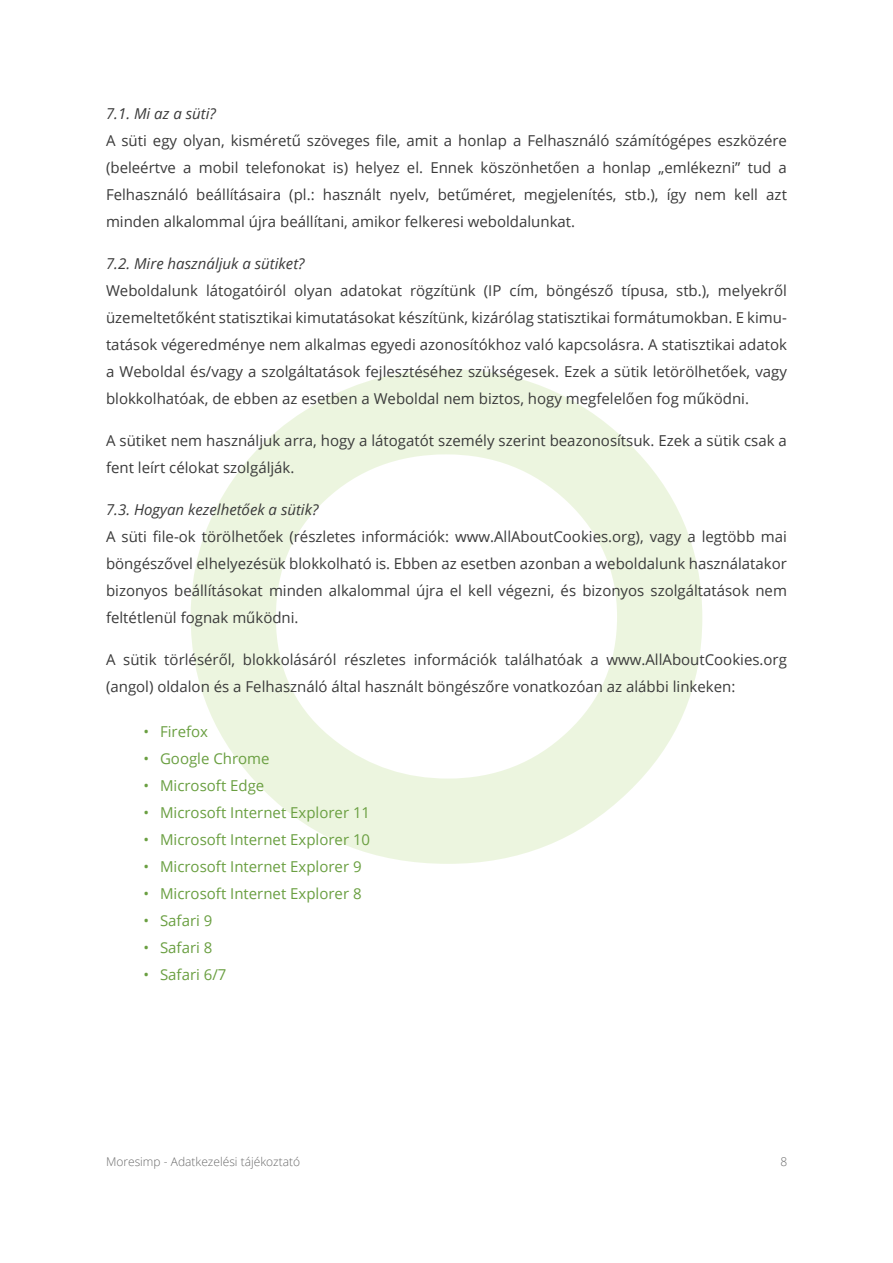
<style>
.page{position:relative;width:893px;height:1263px;background:#fff}
.page>*{position:absolute;margin:0;border:0;box-sizing:border-box;transform-origin:0 0}
.t1{font:15px/27px "Open Sans";color:#3a3a3a;text-align:justify}
.t2{font:15px "Open Sans";color:#6a9f41}
.t3{font:italic 15px "Open Sans";color:#3a3a3a}
.t4{font:300 12px "Open Sans";color:#6b6b6b}
</style>
<div class="page">
<svg style="left:191px;top:369px;width:511px;height:495px"></svg>
<p class="t3" style="left:106px;top:103px;width:111px">7.1. Mi az a süti?</p>
<p class="t1" style="left:106px;top:126px;width:682px">A süti egy olyan, kisméretű szöveges file, amit a honlap a Felhasználó számítógépes eszközére (beleértve a mobil telefonokat is) helyez el. Ennek köszönhetően a honlap „emlékezni” tud a Felhasználó beállításaira (pl.: használt nyelv, betűméret, megjelenítés, stb.), így nem kell azt minden alkalommal újra beállítani, amikor felkeresi weboldalunkat.</p>
<p class="t3" style="left:106px;top:253px;width:200px">7.2. Mire használjuk a sütiket?</p>
<p class="t1" style="left:106px;top:276px;width:682px">Weboldalunk látogatóiról olyan adatokat rögzítünk (IP cím, böngésző típusa, stb.), melyekről üzemeltetőként statisztikai kimutatásokat készítünk, kizárólag statisztikai formátumokban. E kimu&shy;tatások végeredménye nem alkalmas egyedi azonosítókhoz való kapcsolásra. A statisztikai adatok a Weboldal és/vagy a szolgáltatások fejlesztéséhez szükségesek. Ezek a sütik letörölhetőek, vagy blokkolhatóak, de ebben az esetben a Weboldal nem biztos, hogy megfelelően fog működni.</p>
<p class="t1" style="left:106px;top:426px;width:682px">A sütiket nem használjuk arra, hogy a látogatót személy szerint beazonosítsuk. Ezek a sütik csak a fent leírt célokat szolgálják.</p>
<p class="t3" style="left:106px;top:499px;width:214px">7.3. Hogyan kezelhetőek a sütik?</p>
<p class="t1" style="left:106px;top:522px;width:682px">A süti file-ok törölhetőek (részletes információk: www.AllAboutCookies.org), vagy a legtöbb mai böngészővel elhelyezésük blokkolható is. Ebben az esetben azonban a weboldalunk használatakor bizonyos beállításokat minden alkalommal újra el kell végezni, és bizonyos szolgáltatások nem feltétlenül fognak működni.</p>
<p class="t1" style="left:106px;top:645px;width:682px">A sütik törléséről, blokkolásáról részletes információk találhatóak a www.AllAboutCookies.org (angol) oldalon és a Felhasználó által használt böngészőre vonatkozóan az alábbi linkeken:</p>
<p class="t2" style="left:144px;top:721px;width:66px">• Firefox</p>
<p class="t2" style="left:144px;top:748px;width:128px">• Google Chrome</p>
<p class="t2" style="left:144px;top:775px;width:122px">• Microsoft Edge</p>
<p class="t2" style="left:144px;top:802px;width:228px">• Microsoft Internet Explorer 11</p>
<p class="t2" style="left:144px;top:829px;width:228px">• Microsoft Internet Explorer 10</p>
<p class="t2" style="left:144px;top:856px;width:220px">• Microsoft Internet Explorer 9</p>
<p class="t2" style="left:144px;top:883px;width:220px">• Microsoft Internet Explorer 8</p>
<p class="t2" style="left:144px;top:910px;width:70px">• Safari 9</p>
<p class="t2" style="left:144px;top:937px;width:70px">• Safari 8</p>
<p class="t2" style="left:144px;top:964px;width:84px">• Safari 6/7</p>
<p class="t4" style="left:106px;top:1153px;width:196px">Moresimp - Adatkezelési tájékoztató</p>
<p class="t4" style="left:781px;top:1153px;width:8px">8</p>
</div>
